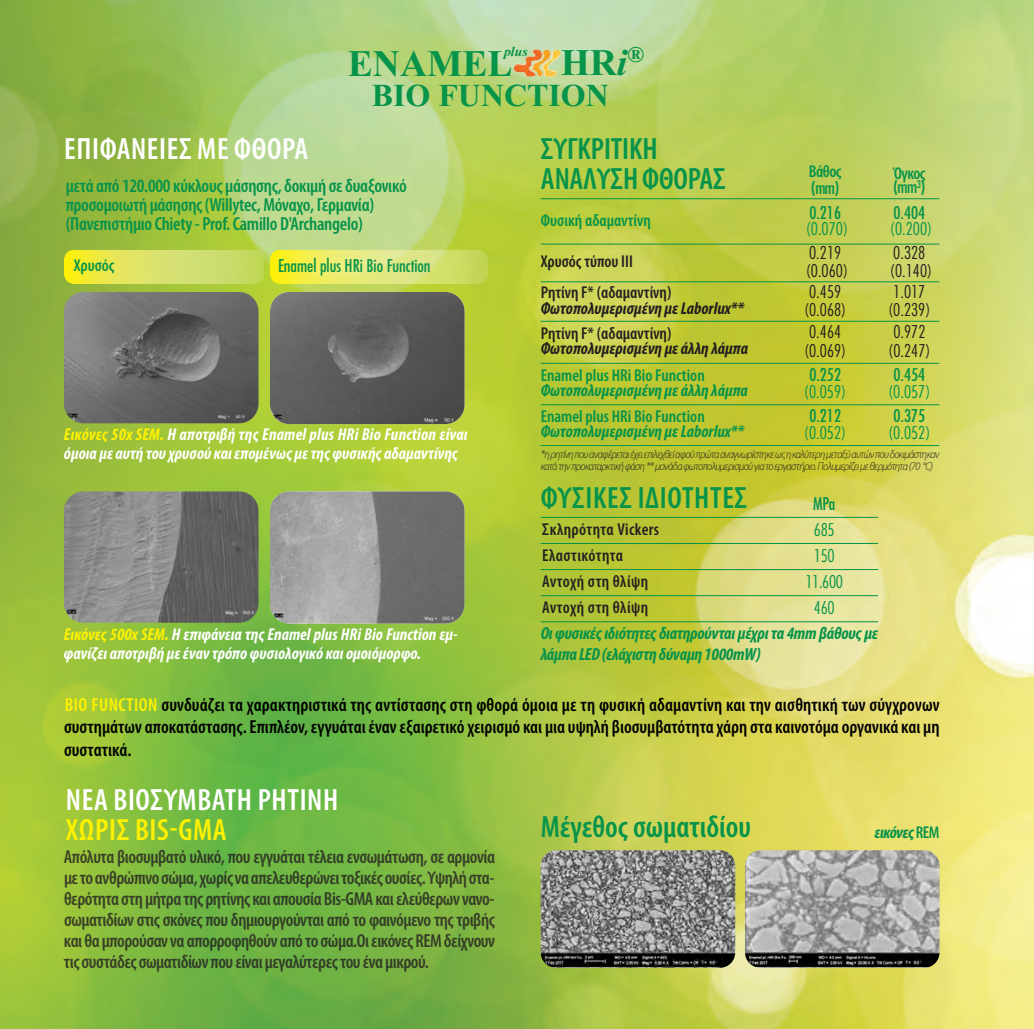
<style>
.page{position:relative;width:1034px;height:1029px;background:#fff}
.page>*{position:absolute;margin:0;border:0;box-sizing:border-box;transform-origin:0 0}
.t1{font:700 37.45px "Times New Roman";color:#06934a}
.t2{font:700 32.02px "Times New Roman";color:#06934a}
.t3{font:600 condensed 30.8px/30.8px "Myriad Pro";color:#06934a}
.t4{font:600 condensed 30.8px "Myriad Pro";letter-spacing:.02em;color:#fff}
.t5{font:600 condensed 30.8px "Myriad Pro";letter-spacing:.02em;color:#06934a}
.t6{font:600 condensed 30.8px "Myriad Pro";letter-spacing:.02em;color:#fff101}
.t7{font:700 22.57px "Times New Roman";color:#06934a}
.t8{font:600 condensed 18.9px/20.8px "Myriad Pro";letter-spacing:-.025em;color:rgb(35 31 32/.8);text-align:justify}
.t9{font:600 condensed 18.9px/22.6px "Myriad Pro";color:#000;text-align:justify}
.t10{font:600 condensed 18.9px/18.9px "Myriad Pro";letter-spacing:-.015em;color:#06934a}
.t11{font:italic 700 condensed 17.5px/21px "Myriad Pro";letter-spacing:-.015em;color:#06934a}
.t12{font:italic 700 condensed 17.15px/18.9px "Myriad Pro";color:#fff}
.t13{font:600 condensed 17.15px "Myriad Pro";letter-spacing:.01em;color:#231f20}
.t14{font:600 condensed 17.15px "Myriad Pro";color:#06934a}
.t15{font:300 condensed 17.15px/18.4px "Futura";color:#231f20}
.t16{font:italic 700 condensed 17.15px "Myriad Pro";color:#06934a}
.t17{font:condensed 17.15px "Futura Std";color:#06934a}
.t18{font:300 condensed 17.15px "Futura";color:#06934a}
.t19{font:italic 700 condensed 17.15px "Myriad Pro";color:#231f20}
.t20{font:italic 700 13.83px "Times New Roman";color:#06934a}
.t21{font:italic 300 semi-condensed 11.38px/12.2px "Myriad Pro";letter-spacing:-.05em;color:#231f20}
.s1{font-style:italic}
.s2{color:#fff101}
.s3{font-weight:600;font-style:normal}
</style>
<div class="page">
<img style="left:0;top:0;width:1033px;height:1028px">
<img style="left:513px;top:49px;width:29px;height:28px">
<img style="left:64px;top:292px;width:194px;height:131px;border-radius:19px">
<img style="left:270px;top:292px;width:194px;height:132px;border-radius:19px">
<img style="left:65px;top:491px;width:193px;height:131px;border-radius:19px">
<img style="left:270px;top:491px;width:194px;height:132px;border-radius:19px">
<svg style="left:64px;top:250px;width:200px;height:34px;background:#d9e15b"></svg>
<svg style="left:270px;top:250px;width:218px;height:34px;background:#e2e667"></svg>
<hr style="left:540px;top:198px;width:399px;height:1px;background:#06934a">
<hr style="left:540px;top:244px;width:399px;height:1px;background:#06934a">
<hr style="left:540px;top:281px;width:399px;height:1px;background:#06934a">
<hr style="left:540px;top:321px;width:399px;height:1px;background:#06934a">
<hr style="left:540px;top:363px;width:399px;height:1px;background:#06934a">
<hr style="left:540px;top:404px;width:399px;height:1px;background:#06934a">
<hr style="left:540px;top:445px;width:399px;height:1px;background:#06934a">
<img style="left:540px;top:850px;width:195px;height:116px;border-radius:15px">
<img style="left:745px;top:850px;width:194px;height:116px;border-radius:15px">
<hr style="left:540px;top:517px;width:338px;height:1px;background:#06934a">
<hr style="left:540px;top:543px;width:338px;height:1px;background:#06934a">
<hr style="left:540px;top:569px;width:338px;height:1px;background:#06934a">
<hr style="left:540px;top:595px;width:338px;height:1px;background:#06934a">
<hr style="left:540px;top:621px;width:338px;height:1px;background:#06934a">
<p class="t20" style="left:504px;top:44px;width:25px">plus</p>
<p class="t7" style="left:627px;top:41px;width:18px">®</p>
<h1 class="t1" style="left:348px;top:41px;width:166px">ENAMEL</h1>
<h1 class="t1" style="left:560px;top:40px;width:68px">HR<span class="s1">i</span></h1>
<h2 class="t2" style="left:372px;top:76px;width:238px">BIO FUNCTION</h2>
<h3 class="t4" style="left:64px;top:137px;width:245px">ΕΠΙΦΑΝΕΙΕΣ ΜΕ ΦΘΟΡΑ</h3>
<p class="t10" style="left:66px;top:178px;width:342px">μετά από 120.000 κύκλους μάσησης, δοκιμή σε δυαξονικό προσομοιωτή μάσησης (Willytec, Μόναχο, Γερμανία) (Πανεπιστήμιο Chiety - Prof. Camillo D'Archangelo)</p>
<h3 class="t3" style="left:541px;top:135px;width:186px">ΣΥΓΚΡΙΤΙΚΗ<br>ΑΝΑΛΥΣΗ ΦΘΟΡΑΣ</h3>
<p class="t14" style="left:540px;top:214px;width:112px">Φυσική αδαμαντίνη</p>
<p class="t14" style="left:808px;top:166px;width:34px">Βάθος</p>
<p class="t17" style="left:811px;top:179px;width:30px">(mm)</p>
<p class="t17" style="left:809px;top:204px;width:33px">0.216</p>
<p class="t18" style="left:805px;top:221px;width:44px">(0.070)</p>
<p class="t14" style="left:893px;top:167px;width:34px">Όγκος</p>
<p class="t17" style="left:893px;top:179px;width:33px">(mm<sup>3</sup>)</p>
<p class="t17" style="left:893px;top:204px;width:33px">0.404</p>
<p class="t18" style="left:889px;top:221px;width:44px">(0.200)</p>
<p class="t14" style="left:74px;top:259px;width:42px">Χρυσός</p>
<p class="t17" style="left:278px;top:258px;width:154px">Enamel plus HRi Bio Function</p>
<p class="t12" style="left:64px;top:426px;width:405px"><span class="s2">Εικόνες 50x SEM.</span> Η αποτριβή της Enamel plus HRi Bio Function είναι όμοια με αυτή του χρυσού και επομένως με της φυσικής αδαμαντίνης</p>
<p class="t12" style="left:64px;top:626px;width:395px"><span class="s2">Εικόνες 500x SEM.</span> Η επιφάνεια της Enamel plus HRi Bio Function εμ&shy;φανίζει αποτριβή με έναν τρόπο φυσιολογικό και ομοιόμορφο.</p>
<p class="t13" style="left:540px;top:255px;width:94px">Χρυσός τύπου ΙΙΙ</p>
<p class="t15" style="left:805px;top:244px;width:44px">0.219 (0.060)</p>
<p class="t15" style="left:889px;top:244px;width:44px">0.328 (0.140)</p>
<p class="t13" style="left:540px;top:286px;width:132px">Ρητίνη F* (αδαμαντίνη)</p>
<p class="t19" style="left:540px;top:302px;width:205px">Φωτοπολυμερισμένη με Laborlux**</p>
<p class="t15" style="left:804px;top:283px;width:44px;text-align:center">0.459 (0.068)</p>
<p class="t15" style="left:888px;top:283px;width:44px">1.017 (0.239)</p>
<p class="t13" style="left:540px;top:327px;width:132px">Ρητίνη F* (αδαμαντίνη)</p>
<p class="t19" style="left:540px;top:342px;width:209px">Φωτοπολυμερισμένη με άλλη λάμπα</p>
<p class="t14" style="left:540px;top:369px;width:166px">Enamel plus HRi Bio Function</p>
<p class="t16" style="left:540px;top:384px;width:209px">Φωτοπολυμερισμένη με άλλη λάμπα</p>
<p class="t15" style="left:804px;top:324px;width:44px;text-align:center">0.464 (0.069)</p>
<p class="t15" style="left:888px;top:324px;width:44px;text-align:center">0.972 (0.247)</p>
<p class="t17" style="left:809px;top:367px;width:33px">0.252</p>
<p class="t18" style="left:803px;top:384px;width:44px">(0.059)</p>
<p class="t17" style="left:893px;top:367px;width:33px">0.454</p>
<p class="t18" style="left:888px;top:384px;width:44px">(0.057)</p>
<p class="t17" style="left:893px;top:408px;width:33px">0.375</p>
<p class="t18" style="left:888px;top:425px;width:44px">(0.052)</p>
<p class="t21" style="left:540px;top:449px;width:400px">*η ρητίνη που αναφέρεται έχει επιλεχθεί αφού πρώτα αναγνωρίστηκε ως η καλύτερη μεταξύ αυτών που δοκιμάστηκαν κατά την προκαταρκτική φάση ** μονάδα φωτοπολυμερισμού για το εργαστήριο. Πολυμερίζει με θερμότητα (70 °C)</p>
<p class="t17" style="left:809px;top:408px;width:33px">0.212</p>
<p class="t18" style="left:803px;top:425px;width:44px">(0.052)</p>
<p class="t14" style="left:540px;top:410px;width:166px">Enamel plus HRi Bio Function</p>
<p class="t16" style="left:540px;top:425px;width:205px">Φωτοπολυμερισμένη με Laborlux**</p>
<h3 class="t5" style="left:541px;top:487px;width:208px">ΦΥΣΙΚΕΣ ΙΔΙΟΤΗΤΕΣ</h3>
<p class="t17" style="left:813px;top:495px;width:24px">MPa</p>
<p class="t13" style="left:542px;top:523px;width:118px">Σκληρότητα Vickers</p>
<p class="t18" style="left:813px;top:522px;width:22px">685</p>
<p class="t13" style="left:542px;top:549px;width:82px">Ελαστικότητα</p>
<p class="t18" style="left:813px;top:548px;width:22px">150</p>
<p class="t13" style="left:542px;top:575px;width:107px">Αντοχή στη θλίψη</p>
<p class="t18" style="left:805px;top:574px;width:39px">11.600</p>
<p class="t13" style="left:542px;top:601px;width:107px">Αντοχή στη θλίψη</p>
<p class="t18" style="left:813px;top:600px;width:22px">460</p>
<p class="t11" style="left:540px;top:624px;width:339px">Οι φυσικές ιδιότητες διατηρούνται μέχρι τα 4mm βάθους με λάμπα LED (ελάχιστη δύναμη 1000mW)</p>
<p class="t9" style="left:64px;top:694px;width:877px"><span class="s2">BIO FUnCtIOn</span> συνδυάζει τα χαρακτηριστικά της αντίστασης στη φθορά όμοια με τη φυσική αδαμαντίνη και την αισθητική των σύγχρονων συστημάτων αποκατάστασης. Επιπλέον, εγγυάται έναν εξαιρετικό χειρισμό και μια υψηλή βιοσυμβατότητα χάρη στα καινοτόμα οργανικά και μη συστατικά.</p>
<h3 class="t4" style="left:66px;top:788px;width:274px">ΝΕΑ ΒΙΟΣΥΜΒΑΤΗ ΡΗΤΙΝΗ</h3>
<h3 class="t6" style="left:66px;top:819px;width:162px">ΧΩΡΙΣ BIS-GMA</h3>
<p class="t8" style="left:64px;top:847px;width:432px">Απόλυτα βιοσυμβατό υλικό, που εγγυάται τέλεια ενσωμάτωση, σε αρμονία με το ανθρώπινο σώμα, χωρίς να απελευθερώνει τοξικές ουσίες. Υψηλή στα&shy;θερότητα στη μήτρα της ρητίνης και απουσία Bis-GMA και ελεύθερων νανο&shy;σωματιδίων στις σκόνες που δημιουργούνται από το φαινόμενο της τριβής και θα μπορούσαν να απορροφηθούν από το σώμα.Οι εικόνες REM δείχνουν τις συστάδες σωματιδίων που είναι μεγαλύτερες του ένα μικρού.</p>
<h3 class="t3" style="left:540px;top:814px;width:212px">Μέγεθος σωματιδίου</h3>
<p class="t16" style="left:874px;top:826px;width:66px">εικόνες <span class="s3">REM</span></p>
</div>
